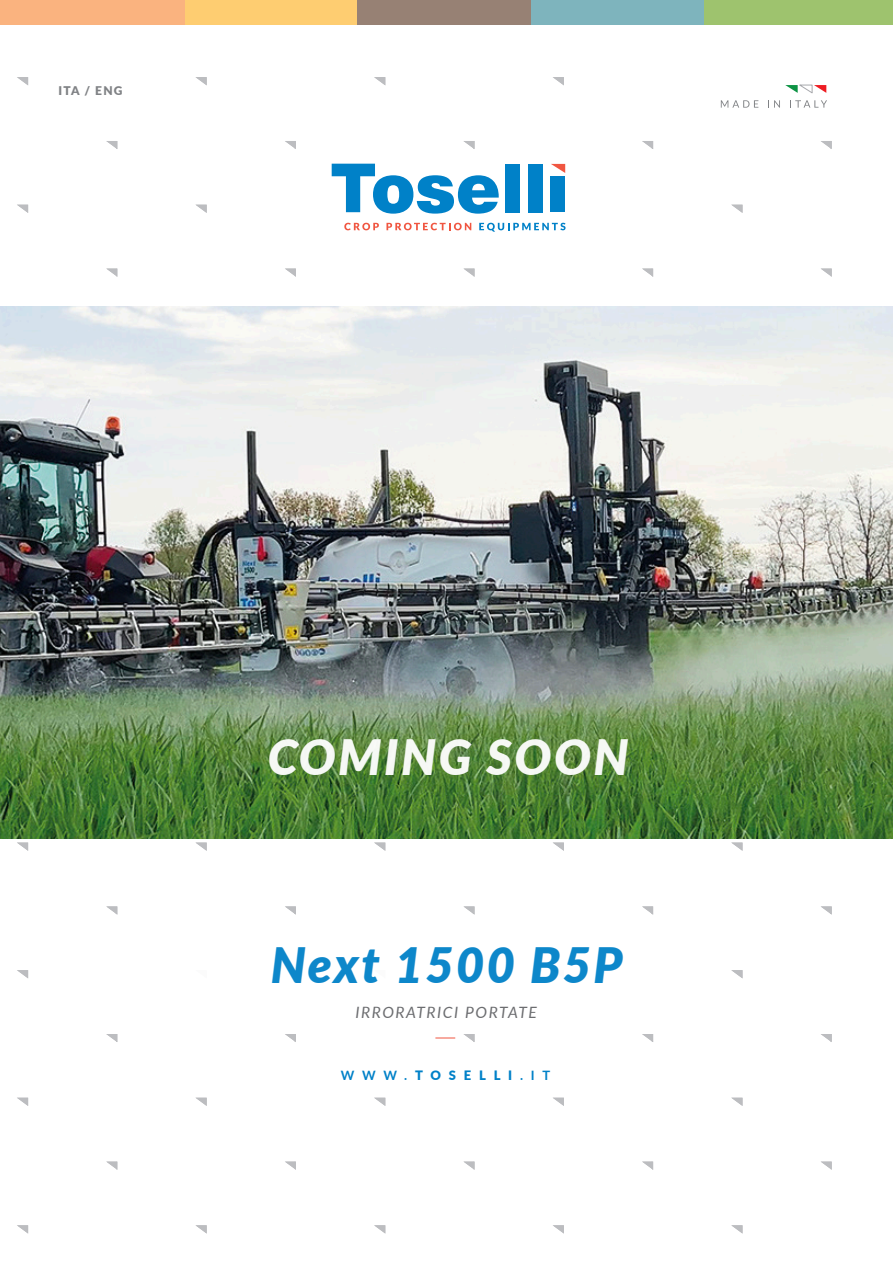
<style>
.page{position:relative;width:893px;height:1263px;background:#fff}
.page>*{position:absolute;margin:0;border:0;box-sizing:border-box;transform-origin:0 0}
.t1{font:italic 900 48.75px "Lato";letter-spacing:.05em;color:#0081c8}
.t2{font:italic 900 48.75px "Lato";letter-spacing:.05em;color:#fff}
.t3{font:italic 15.6px "Lato";letter-spacing:.1em;color:#6c6d70}
.t4{font:700 12.9px "Lato";color:#0081c8}
.t5{font:900 12px "Lato";letter-spacing:.1em;color:#808285}
.s1{font-weight:900}
</style>
<div class="page">
<svg style="left:17px;top:1225px;width:11px;height:8px"></svg>
<svg style="left:195px;top:1225px;width:12px;height:8px"></svg>
<svg style="left:374px;top:1225px;width:11px;height:8px"></svg>
<svg style="left:553px;top:1225px;width:11px;height:8px"></svg>
<svg style="left:731px;top:1225px;width:11px;height:8px"></svg>
<svg style="left:17px;top:1098px;width:11px;height:8px"></svg>
<svg style="left:106px;top:1161px;width:11px;height:9px"></svg>
<svg style="left:196px;top:1098px;width:11px;height:8px"></svg>
<svg style="left:285px;top:1161px;width:11px;height:9px"></svg>
<svg style="left:374px;top:1098px;width:11px;height:8px"></svg>
<svg style="left:463px;top:1161px;width:12px;height:9px"></svg>
<svg style="left:553px;top:1098px;width:11px;height:8px"></svg>
<svg style="left:642px;top:1161px;width:11px;height:9px"></svg>
<svg style="left:732px;top:1098px;width:10px;height:8px"></svg>
<svg style="left:821px;top:1161px;width:11px;height:9px"></svg>
<svg style="left:17px;top:970px;width:11px;height:8px"></svg>
<svg style="left:106px;top:1034px;width:11px;height:8px"></svg>
<svg style="left:285px;top:1034px;width:11px;height:8px"></svg>
<svg style="left:463px;top:1034px;width:12px;height:8px"></svg>
<svg style="left:642px;top:1034px;width:11px;height:8px"></svg>
<svg style="left:731px;top:970px;width:11px;height:8px"></svg>
<svg style="left:821px;top:1034px;width:11px;height:8px"></svg>
<svg style="left:17px;top:842px;width:11px;height:9px"></svg>
<svg style="left:106px;top:906px;width:11px;height:9px"></svg>
<svg style="left:195px;top:842px;width:12px;height:9px"></svg>
<svg style="left:285px;top:906px;width:11px;height:9px"></svg>
<svg style="left:374px;top:842px;width:11px;height:9px"></svg>
<svg style="left:463px;top:906px;width:12px;height:9px"></svg>
<svg style="left:553px;top:842px;width:11px;height:9px"></svg>
<svg style="left:642px;top:906px;width:11px;height:9px"></svg>
<svg style="left:731px;top:842px;width:11px;height:9px"></svg>
<svg style="left:821px;top:906px;width:11px;height:9px"></svg>
<svg style="left:17px;top:205px;width:11px;height:8px"></svg>
<svg style="left:107px;top:269px;width:10px;height:8px"></svg>
<svg style="left:196px;top:205px;width:11px;height:8px"></svg>
<svg style="left:285px;top:269px;width:11px;height:8px"></svg>
<svg style="left:464px;top:269px;width:11px;height:8px"></svg>
<svg style="left:643px;top:269px;width:10px;height:8px"></svg>
<svg style="left:732px;top:205px;width:10px;height:8px"></svg>
<svg style="left:821px;top:269px;width:11px;height:8px"></svg>
<svg style="left:17px;top:77px;width:11px;height:8px"></svg>
<svg style="left:106px;top:141px;width:11px;height:8px"></svg>
<svg style="left:195px;top:77px;width:12px;height:8px"></svg>
<svg style="left:285px;top:141px;width:11px;height:8px"></svg>
<svg style="left:374px;top:77px;width:11px;height:8px"></svg>
<svg style="left:463px;top:141px;width:12px;height:8px"></svg>
<svg style="left:553px;top:77px;width:11px;height:8px"></svg>
<svg style="left:642px;top:141px;width:11px;height:8px"></svg>
<svg style="left:821px;top:141px;width:11px;height:8px"></svg>
<img style="left:0;top:307px;width:893px;height:532px">
<svg style="left:435px;top:1037px;width:20px;height:1px"></svg>
<svg style="left:344px;top:223px;width:35px;height:7px"></svg>
<svg style="left:386px;top:223px;width:85px;height:7px"></svg>
<svg style="left:479px;top:223px;width:87px;height:9px"></svg>
<svg style="left:551px;top:164px;width:14px;height:9px"></svg>
<svg style="left:332px;top:164px;width:167px;height:50px"></svg>
<div style="left:505px;top:164px;width:14px;height:48px;background:#0081c8"></div>
<div style="left:528px;top:164px;width:14px;height:48px;background:#0081c8"></div>
<div style="left:551px;top:176px;width:14px;height:36px;background:#0081c8"></div>
<svg style="left:721px;top:100px;width:37px;height:8px"></svg>
<svg style="left:768px;top:100px;width:12px;height:8px"></svg>
<svg style="left:790px;top:100px;width:37px;height:8px"></svg>
<svg style="left:785px;top:85px;width:41px;height:9px"></svg>
<div style="left:184px;top:0;width:173px;height:24px;background:#fecd71"></div>
<div style="left:0;top:0;width:184px;height:24px;background:#fab37f"></div>
<div style="left:357px;top:0;width:174px;height:24px;background:#978174"></div>
<div style="left:531px;top:0;width:173px;height:24px;background:#7eb4bd"></div>
<div style="left:704px;top:0;width:189px;height:24px;background:#9ec36e"></div>
<p class="t5" style="left:58px;top:81px;width:66px">ITA / ENG</p>
<h1 class="t2" style="left:267px;top:720px;width:363px">COMING SOON</h1>
<h1 class="t1" style="left:271px;top:928px;width:354px">Next 1500 B5P</h1>
<p class="t3" style="left:355px;top:1001px;width:183px">IRRORATRICI PORTATE</p>
<p class="t4" style="left:341px;top:1065px;width:211px">WWW.<span class="s1">TOSELLI</span>.IT</p>
</div>
